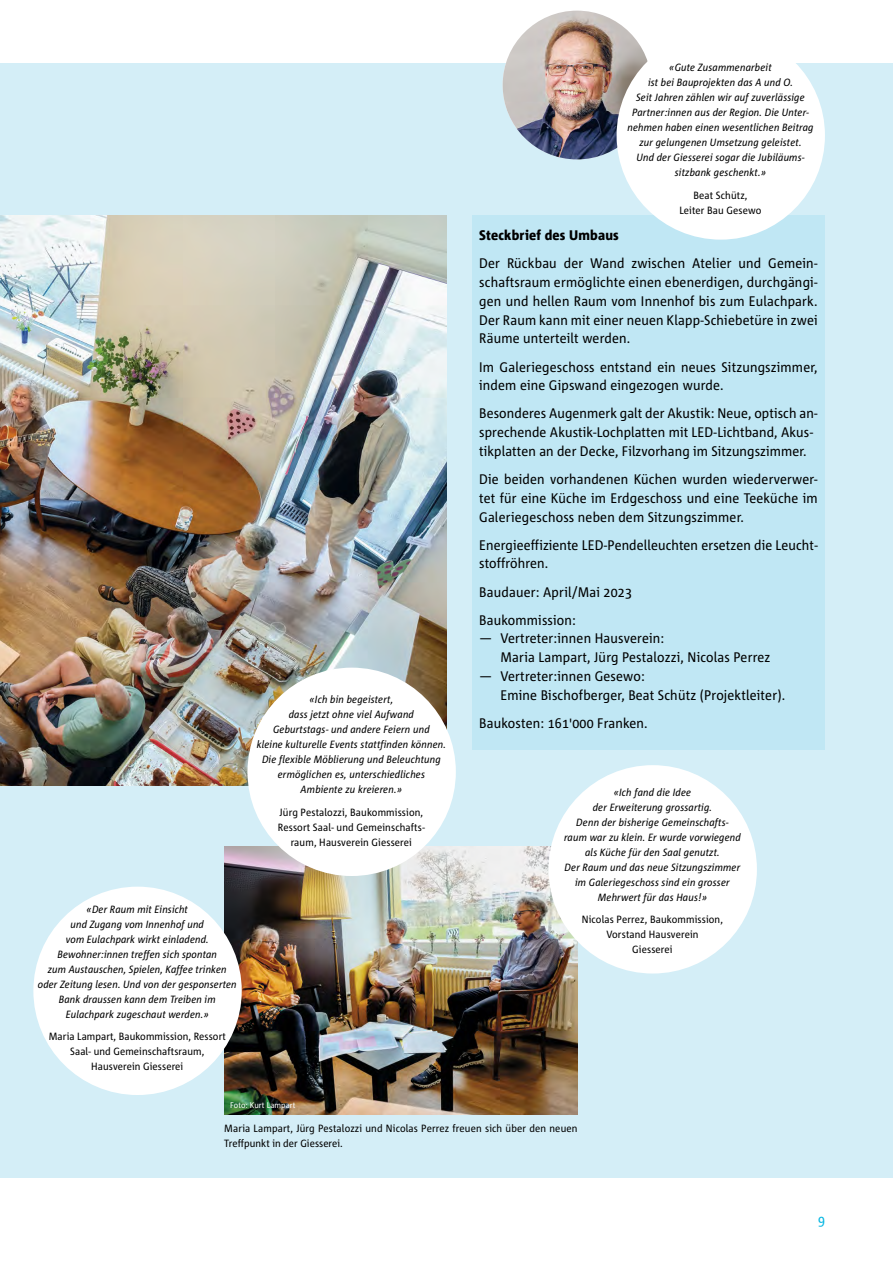
<style>
.page{position:relative;width:893px;height:1263px;background:#fff}
.page>*{position:absolute;margin:0;border:0;box-sizing:border-box;transform-origin:0 0}
.t1{font:13.8px/18.8px "Corpid C1 s S Cd";letter-spacing:.015em;color:#000}
.t2{font:800 13.8px "Corpid C1 s S Cd";letter-spacing:.015em;color:#000}
.t3{font:13.8px "Corpid C1 s S Cd";color:#00b5e1}
.t4{font:italic 10.5px/15px "Corpid C1 s S Cd";letter-spacing:.015em;color:#000;text-align:center}
.t5{font:10.5px/15px "Corpid C1 s S Cd";letter-spacing:.015em;color:#000;text-align:center}
.t6{font:8.25px "Corpid C1 s S Cd";letter-spacing:.015em;color:#fff}
</style>
<div class="page">
<div style="left:0;top:64px;width:893px;height:1114px;background:#d4eef7"></div>
<img style="left:0;top:215px;width:446px;height:570px">
<img style="left:225px;top:847px;width:352px;height:267px">
<div style="left:33px;top:887px;width:209px;height:208px;background:#fff;border-radius:50%"></div>
<div style="left:472px;top:215px;width:353px;height:534px;background:#c0e7f4"></div>
<div style="left:247px;top:668px;width:209px;height:208px;background:#fff;border-radius:50%"></div>
<img style="left:503px;top:11px;width:148px;height:148px;border-radius:74px">
<div style="left:617px;top:31px;width:208px;height:209px;background:#fff;border-radius:50%"></div>
<div style="left:549px;top:765px;width:208px;height:208px;background:#fff;border-radius:50%"></div>
<p class="t4" style="left:257px;top:692px;width:191px">«Ich bin begeistert,<br>dass jetzt ohne viel Aufwand<br>Geburtstags- und andere Feiern und<br>kleine kulturelle Events stattfinden können.<br>Die flexible Möblierung und Beleuchtung ermöglichen es, unterschiedliches Ambiente zu kreieren.»</p>
<p class="t5" style="left:278px;top:804px;width:148px">Jürg Pestalozzi, Baukommission,<br>Ressort Saal- und Gemeinschafts&shy;raum, Hausverein Giesserei</p>
<p class="t4" style="left:38px;top:901px;width:200px">«Der Raum mit Einsicht<br>und Zugang vom Innenhof und<br>vom Eulachpark wirkt einladend.<br>Bewohner:innen treffen sich spontan<br>zum Austauschen, Spielen, Kaffee trinken oder Zeitung lesen. Und von der gesponserten Bank draussen kann dem Treiben im Eulachpark zugeschaut werden.»</p>
<p class="t5" style="left:49px;top:1029px;width:179px">Maria Lampart, Baukommission, Ressort<br>Saal- und Gemeinschaftsraum,<br>Hausverein Giesserei</p>
<p class="t6" style="left:230px;top:1100px;width:67px">Foto: Kurt Lampart</p>
<p class="t4" style="left:627px;top:60px;width:188px">«Gute Zusammenarbeit<br>ist bei Bauprojekten das A und O.<br>Seit Jahren zählen wir auf zuverlässige Partner:innen aus der Region. Die Unter&shy;nehmen haben einen wesentlichen Beitrag zur gelungenen Umsetzung geleistet.<br>Und der Giesserei sogar die Jubiläums&shy;sitzbank geschenkt.»</p>
<p class="t5" style="left:679px;top:187px;width:84px">Beat Schütz,<br>Leiter Bau Gesewo</p>
<h1 class="t2" style="left:479px;top:227px;width:141px">Steckbrief des Umbaus</h1>
<p class="t1" style="left:479px;top:254px;width:340px;text-align:justify">Der Rückbau der Wand zwischen Atelier und Gemein&shy;schaftsraum ermöglichte einen ebenerdigen, durchgängi&shy;gen und hellen Raum vom Innenhof bis zum Eulachpark.<br>Der Raum kann mit einer neuen Klapp-Schiebetüre in zwei Räume unterteilt werden.</p>
<h1 class="t1" style="left:479px;top:357px;width:340px">Im Galeriegeschoss entstand ein neues Sitzungszimmer, indem eine Gipswand eingezogen wurde.</h1>
<h1 class="t1" style="left:479px;top:404px;width:340px">Besonderes Augenmerk galt der Akustik: Neue, optisch an&shy;sprechende Akustik-Lochplatten mit LED-Lichtband, Akus&shy;tikplatten an der Decke, Filzvorhang im Sitzungszimmer.</h1>
<h1 class="t1" style="left:479px;top:469px;width:340px;text-align:justify">Die beiden vorhandenen Küchen wurden wiederverwer&shy;tet für eine Küche im Erdgeschoss und eine Teeküche im Galeriegeschoss neben dem Sitzungszimmer.</h1>
<h1 class="t1" style="left:479px;top:535px;width:340px">Energieeffiziente LED-Pendelleuchten ersetzen die Leucht&shy;stoffröhren.</h1>
<h1 class="t1" style="left:479px;top:577px;width:154px;line-height:28px">Baudauer: April/Mai 2023<br>Baukommission:</h1>
<h1 class="t1" style="left:500px;top:629px;width:271px;text-indent:-21px">— Vertreter:innen Hausverein:<br>Maria Lampart, Jürg Pestalozzi, Nicolas Perrez</h1>
<h1 class="t1" style="left:500px;top:666px;width:286px;text-indent:-21px">— Vertreter:innen Gesewo:<br>Emine Bischofberger, Beat Schütz (Projektleiter).</h1>
<h1 class="t1" style="left:479px;top:713px;width:170px">Baukosten: 161'000 Franken.</h1>
<p class="t4" style="left:564px;top:784px;width:178px">«Ich fand die Idee<br>der Erweiterung grossartig.<br>Denn der bisherige Gemeinschafts&shy;raum war zu klein. Er wurde vorwiegend als Küche für den Saal genutzt.<br>Der Raum und das neue Sitzungszimmer im Galeriegeschoss sind ein grosser<br>Mehrwert für das Haus!»</p>
<p class="t5" style="left:582px;top:912px;width:143px">Nicolas Perrez, Baukommission,<br>Vorstand Hausverein<br>Giesserei</p>
<p class="t5" style="left:224px;top:1120px;width:355px;text-align:left">Maria Lampart, Jürg Pestalozzi und Nicolas Perrez freuen sich über den neuen<br>Treffpunkt in der Giesserei.</p>
<h1 class="t3" style="left:818px;top:1211px;width:8px">9</h1>
</div>
